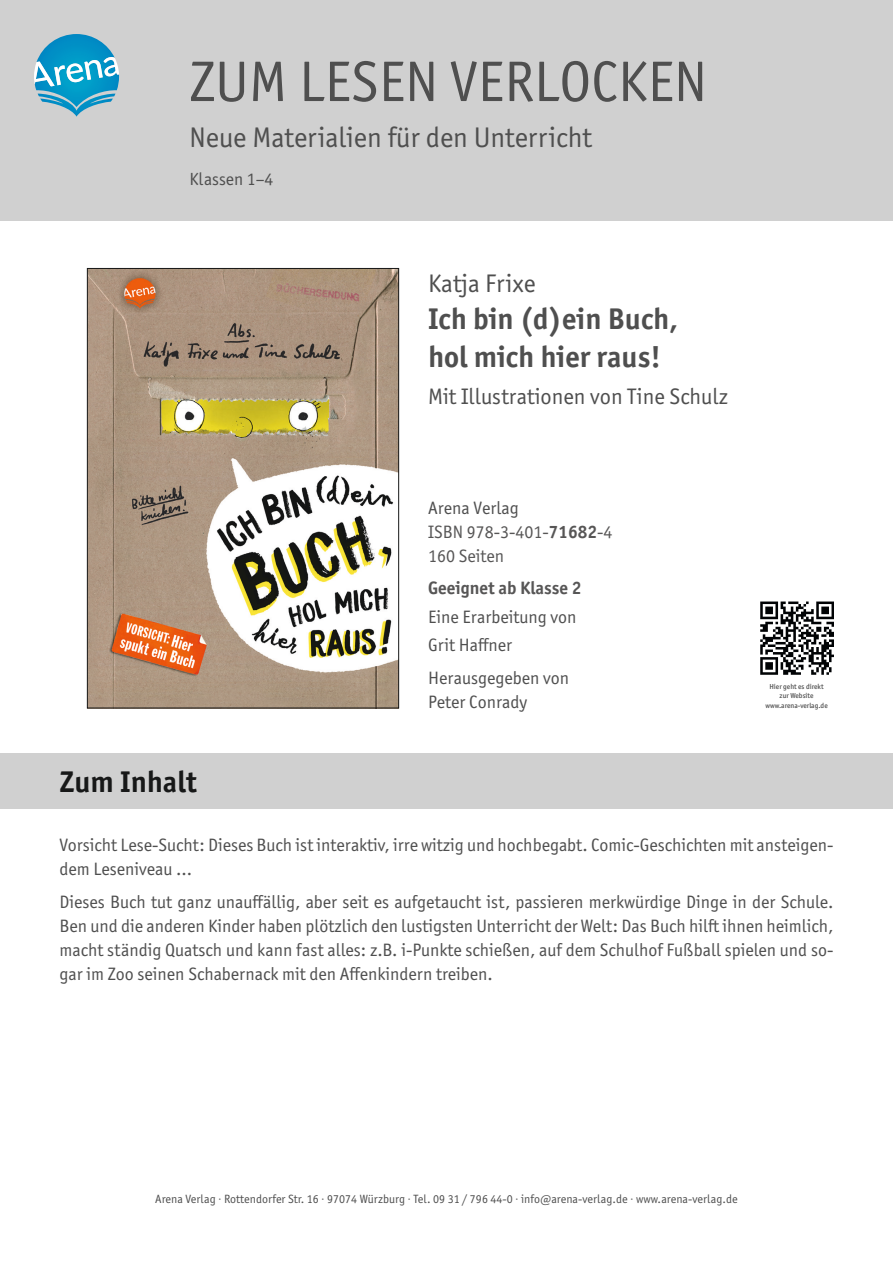
<style>
.page{position:relative;width:893px;height:1263px;background:#fff}
.page>*{position:absolute;margin:0;border:0;box-sizing:border-box;transform-origin:0 0}
.t1{font:57.3px "Officina Sans ITC Pro";color:#4f4f4f}
.Fließtext{font:700 30px/38.5px "Officina Sans ITC Pro";color:#4f4f4f}
.t2{font:700 30px "Officina Sans ITC Pro";color:#171818}
.t3{font:28.5px "Officina Sans ITC Pro";color:#4f4f4f}
.Fließtext-2{font:25.5px "Officina Sans ITC Pro";color:#4f4f4f}
.Fließtext-3{font:22.5px "Officina Sans ITC Pro";color:#4f4f4f}
.Fließtext-4{font:18px/24px "Officina Sans ITC Pro";color:#4f4f4f}
.Fließtext-5{font:18px/23.7px "Officina Sans ITC Pro";color:#575656}
.Fließtext-6{font:17.7px "Officina Sans ITC Pro";color:#4f4f4f}
.t4{font:12px "Officina Sans ITC Pro";color:#4f4f4f}
.t5{font:500 7.35px/9.8px "Officina Sans ITC Pro";color:#4f4f4f;text-align:center}
.s1{color:#4f4f4f}
.s2{font-weight:700}
.s3{font-weight:700;color:#575656}
</style>
<div class="page">
<div style="left:0;top:0;width:893px;height:221px;background:#d0d0d0"></div>
<div style="left:0;top:754px;width:893px;height:55px;background:#d0d0d0"></div>
<svg style="left:34px;top:34px;width:85px;height:73px"></svg>
<img style="left:89px;top:270px;width:308px;height:436px">
<div style="left:87px;top:268px;width:312px;height:440px;border:1px solid #171818"></div>
<img style="left:760px;top:601px;width:73px;height:74px">
<h1 class="t1" style="left:189px;top:48px;width:519px">ZUM LESEN VERLOCKEN</h1>
<h3 class="t3" style="left:189px;top:121px;width:404px">Neue Materialien für den Unterricht</h3>
<p class="Fließtext-6" style="left:189px;top:168px;width:85px">Klassen 1–4</p>
<h2 class="t2" style="left:60px;top:763px;width:139px">Zum Inhalt</h2>
<p class="Fließtext-2" style="left:428px;top:268px;width:109px">Katja Frixe</p>
<p class="Fließtext" style="left:428px;top:299px;width:252px">Ich bin (d)ein Buch, hol mich hier raus!</p>
<p class="Fließtext-3" style="left:428px;top:383px;width:301px">Mit Illustrationen von Tine Schulz</p>
<p class="Fließtext-5" style="left:428px;top:496px;width:186px"><span class="s1">Arena Verlag<br></span>ISBN 978-3-401-<span class="s2">71682</span>-4<br>160 Seiten</p>
<p class="Fließtext-4" style="left:428px;top:573px;width:155px;line-height:28.8px"><span class="s3">Geeignet ab Klasse 2<br></span>Eine Erarbeitung von<br>Grit Haffner</p>
<p class="Fließtext-4" style="left:428px;top:666px;width:143px">Herausgegeben von<br>Peter Conrady</p>
<p class="t5" style="left:765px;top:681px;width:64px">Hier geht es direkt zur Website www.arena-verlag.de</p>
<p class="Fließtext-4" style="left:60px;top:833px;width:775px">Vorsicht Lese-Sucht: Dieses Buch ist interaktiv, irre witzig und hochbegabt. Comic-Geschichten mit ansteigen&shy;dem Leseniveau ...</p>
<p class="Fließtext-4" style="left:60px;top:890px;width:775px;text-align:justify">Dieses Buch tut ganz unauffällig, aber seit es aufgetaucht ist, passieren merkwürdige Dinge in der Schule.<br>Ben und die anderen Kinder haben plötzlich den lustigsten Unterricht der Welt: Das Buch hilft ihnen heimlich, macht ständig Quatsch und kann fast alles: z.B. i-Punkte schießen, auf dem Schulhof Fußball spielen und so&shy;gar im Zoo seinen Schabernack mit den Affenkindern treiben.</p>
<p class="t4" style="left:155px;top:1191px;width:584px">Arena Verlag · Rottendorfer Str. 16 · 97074 Würzburg · Tel. 09 31 / 796 44-0 · info@arena-verlag.de · www.arena-verlag.de</p>
</div>
